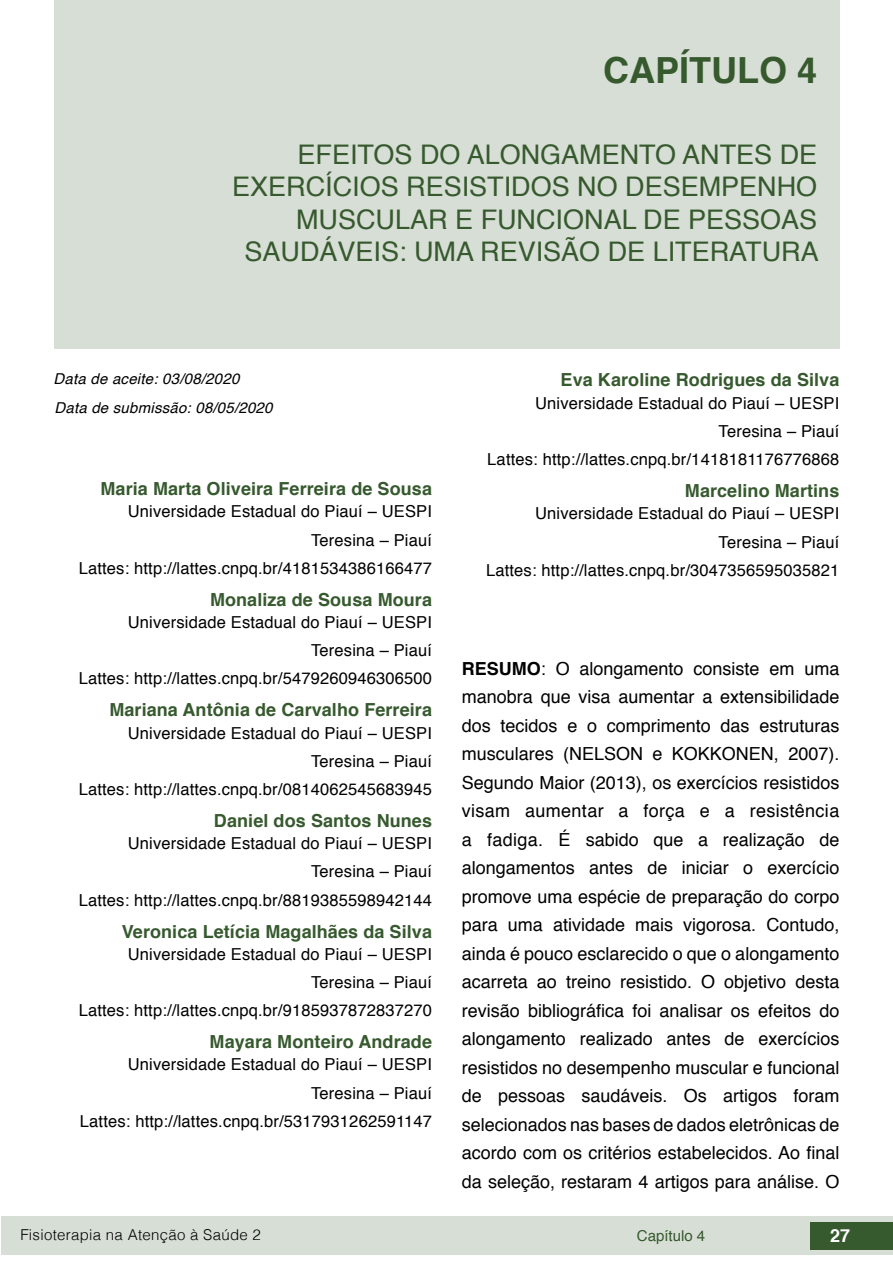
<style>
.page{position:relative;width:893px;height:1263px;background:#fff}
.page>*{position:absolute;margin:0;border:0;box-sizing:border-box;transform-origin:0 0}
.capitulos{font:700 36px "Helvetica";color:#36592e}
.nome_artigos{font:27px/32.4px "Helvetica";color:#36592e;text-align:right}
.Resumos_e_PC_TXT{font:18px/28.5px "Helvetica";color:#000;text-align:justify}
.nome_autores{font:700 18px "Helvetica";letter-spacing:.005em;color:#36592e}
.t1{font:700 18px "Helvetica";color:#fff}
.info_autores{font:16.5px "Helvetica";letter-spacing:.01em;color:#000}
.datas{font:italic 15px "Helvetica";letter-spacing:.015em;color:#000}
.t2{font:300 15px "Helvetica";letter-spacing:.02em;color:#000}
.t3{font:15px "Helvetica";color:#36592e}
.s1{font-weight:700}
</style>
<div class="page">
<div style="left:1px;top:1216px;width:891px;height:38px;background:#d7ded5"></div>
<div style="left:810px;top:1222px;width:83px;height:27px;background:#36592e"></div>
<div style="left:54px;top:0;width:785px;height:349px;background:#d7ded5"></div>
<p class="capitulos" style="left:603px;top:41px;width:216px">CAPÍTULO 4</p>
<p class="nome_artigos" style="left:232px;top:139px;width:588px">EFEITOS DO ALONGAMENTO ANTES DE EXERCÍCIOS RESISTIDOS NO DESEMPENHO MUSCULAR E FUNCIONAL DE PESSOAS SAUDÁVEIS: UMA REVISÃO DE LITERATURA</p>
<p class="datas" style="left:54px;top:367px;width:187px">Data de aceite: 03/08/2020</p>
<p class="datas" style="left:54px;top:396px;width:220px">Data de submissão: 08/05/2020</p>
<p class="nome_autores" style="left:101px;top:474px;width:333px">Maria Marta Oliveira Ferreira de Sousa</p>
<p class="info_autores" style="left:128px;top:499px;width:306px">Universidade Estadual do Piauí – UESPI</p>
<p class="info_autores" style="left:311px;top:527px;width:122px">Teresina – Piauí</p>
<p class="info_autores" style="left:79px;top:555px;width:355px">Lattes: http://lattes.cnpq.br/4181534386166477</p>
<p class="nome_autores" style="left:210px;top:585px;width:224px">Monaliza de Sousa Moura</p>
<p class="info_autores" style="left:128px;top:609px;width:306px">Universidade Estadual do Piauí – UESPI</p>
<p class="info_autores" style="left:311px;top:638px;width:122px">Teresina – Piauí</p>
<p class="info_autores" style="left:79px;top:666px;width:355px">Lattes: http://lattes.cnpq.br/5479260946306500</p>
<p class="nome_autores" style="left:109px;top:695px;width:324px">Mariana Antônia de Carvalho Ferreira</p>
<p class="info_autores" style="left:128px;top:720px;width:306px">Universidade Estadual do Piauí – UESPI</p>
<p class="info_autores" style="left:311px;top:748px;width:122px">Teresina – Piauí</p>
<p class="info_autores" style="left:79px;top:776px;width:355px">Lattes: http://lattes.cnpq.br/0814062545683945</p>
<p class="nome_autores" style="left:214px;top:806px;width:220px">Daniel dos Santos Nunes</p>
<p class="info_autores" style="left:128px;top:831px;width:306px">Universidade Estadual do Piauí – UESPI</p>
<p class="info_autores" style="left:311px;top:859px;width:122px">Teresina – Piauí</p>
<p class="info_autores" style="left:79px;top:887px;width:355px">Lattes: http://lattes.cnpq.br/8819385598942144</p>
<p class="nome_autores" style="left:122px;top:917px;width:312px">Veronica Letícia Magalhães da Silva</p>
<p class="info_autores" style="left:128px;top:941px;width:306px">Universidade Estadual do Piauí – UESPI</p>
<p class="info_autores" style="left:311px;top:969px;width:122px">Teresina – Piauí</p>
<p class="info_autores" style="left:79px;top:998px;width:355px">Lattes: http://lattes.cnpq.br/9185937872837270</p>
<p class="nome_autores" style="left:210px;top:1027px;width:224px">Mayara Monteiro Andrade</p>
<p class="info_autores" style="left:128px;top:1052px;width:306px">Universidade Estadual do Piauí – UESPI</p>
<p class="info_autores" style="left:311px;top:1080px;width:122px">Teresina – Piauí</p>
<p class="info_autores" style="left:80px;top:1108px;width:354px">Lattes: http://lattes.cnpq.br/5317931262591147</p>
<p class="nome_autores" style="left:561px;top:366px;width:280px">Eva Karoline Rodrigues da Silva</p>
<p class="info_autores" style="left:535px;top:390px;width:306px">Universidade Estadual do Piauí – UESPI</p>
<p class="info_autores" style="left:719px;top:418px;width:122px">Teresina – Piauí</p>
<p class="info_autores" style="left:487px;top:447px;width:354px">Lattes: http://lattes.cnpq.br/1418181176776868</p>
<p class="nome_autores" style="left:685px;top:476px;width:156px">Marcelino Martins</p>
<p class="info_autores" style="left:535px;top:501px;width:306px">Universidade Estadual do Piauí – UESPI</p>
<p class="info_autores" style="left:719px;top:529px;width:122px">Teresina – Piauí</p>
<p class="info_autores" style="left:486px;top:557px;width:355px">Lattes: http://lattes.cnpq.br/3047356595035821</p>
<p class="Resumos_e_PC_TXT" style="left:462px;top:655px;width:379px"><span class="s1">RESUMO</span>: O alongamento consiste em uma manobra que visa aumentar a extensibilidade dos tecidos e o comprimento das estruturas musculares (NELSON e KOKKONEN, 2007).<br>Segundo Maior (2013), os exercícios resistidos visam aumentar a força e a resistência a fadiga. É sabido que a realização de alongamentos antes de iniciar o exercício promove uma espécie de preparação do corpo para uma atividade mais vigorosa. Contudo, ainda é pouco esclarecido o que o alongamento acarreta ao treino resistido. O objetivo desta revisão bibliográfica foi analisar os efeitos do alongamento realizado antes de exercícios resistidos no desempenho muscular e funcional de pessoas saudáveis. Os artigos foram selecionados nas bases de dados eletrônicas de acordo com os critérios estabelecidos. Ao final da seleção, restaram 4 artigos para análise. O</p>
<p class="t2" style="left:20px;top:1222px;width:242px">Fisioterapia na Atenção à Saúde 2</p>
<p class="t3" style="left:637px;top:1224px;width:70px">Capítulo 4</p>
<p class="t1" style="left:830px;top:1221px;width:22px">27</p>
</div>
